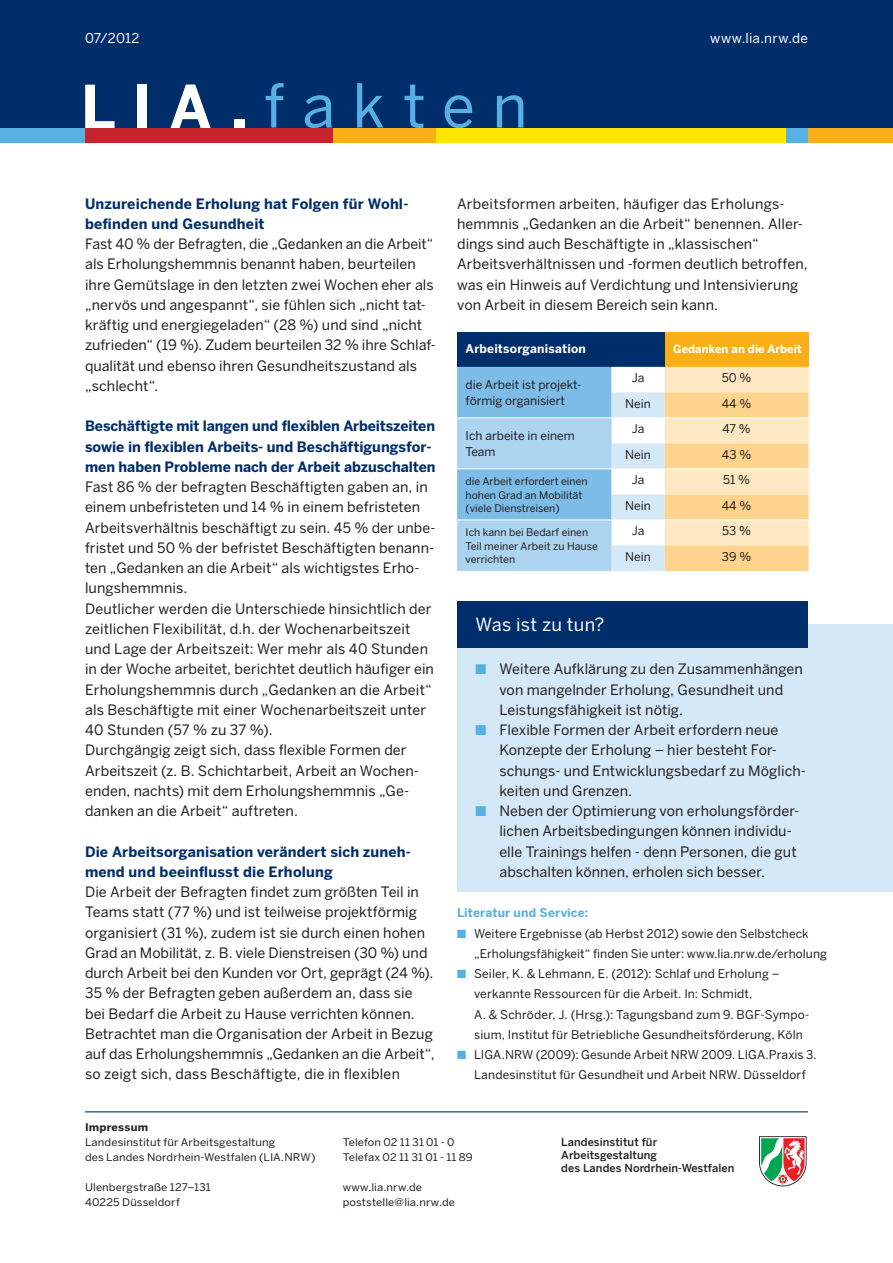
<style>
.page{position:relative;width:893px;height:1263px;background:#fff}
.page>*{position:absolute;margin:0;border:0;box-sizing:border-box;transform-origin:0 0}
.t1{font:60px "Benton Sans";letter-spacing:.29em;color:#57b0e2}
.t2{font:18px "Benton Sans";letter-spacing:.01em;color:#fff}
.t3{font:14.25px/20.2px "Benton Sans";letter-spacing:.005em;color:#231f20}
.t4{font:700 14.25px/20.2px "Benton Sans";letter-spacing:.005em;color:#002e6b}
.t5{font:13.5px "Benton Sans";letter-spacing:.02em;color:#fff}
.t6{font:12px/20.2px "Benton Sans";letter-spacing:.01em;color:#231f20}
.t7{font:700 12px "Benton Sans";letter-spacing:.015em;color:#57b0e2}
.t8{font:700 12px "Benton Sans";letter-spacing:.015em;color:#fff}
.t9{font:700 11.25px "Benton Sans";color:#fff}
.t10{font:500 11.1px/13.4px "Benton Sans";letter-spacing:.005em;color:#231f20}
.t11{font:10.5px/15px "Benton Sans";color:#231f20;scale:1.06 1}
.t12{font:10.5px/13.5px "Benton Sans";color:#231f20}
.t13{font:700 10.5px "Benton Sans";letter-spacing:.02em;color:#231f20;scale:1.06 1}
.s1{font-weight:700;color:#fff}
.s2{color:#57b0e2}
</style>
<div class="page">
<div style="left:457px;top:624px;width:436px;height:268px;background:#d4e8f7"></div>
<svg style="left:759px;top:1136px;width:48px;height:50px"></svg>
<div style="left:0;top:0;width:893px;height:128px;background:#002e6b"></div>
<div style="left:457px;top:601px;width:351px;height:47px;background:#002e6b"></div>
<hr style="left:85px;top:1111px;width:723px;height:1px;background:#002e6b">
<div style="left:436px;top:128px;width:351px;height:14px;background:#ffe601"></div>
<div style="left:0;top:128px;width:85px;height:14px;background:#57b0e2"></div>
<div style="left:85px;top:128px;width:248px;height:14px;background:#c8242b"></div>
<div style="left:808px;top:128px;width:85px;height:14px;background:#faaf18"></div>
<div style="left:333px;top:128px;width:103px;height:14px;background:#faaf18"></div>
<div style="left:787px;top:128px;width:21px;height:14px;background:#57b0e2"></div>
<div style="left:457px;top:333px;width:208px;height:34px;background:#002e6b"></div>
<div style="left:665px;top:333px;width:143px;height:34px;background:#faaf18"></div>
<svg style="left:457px;top:367px;width:351px;height:204px;background:#ccd7d2"></svg>
<hr style="left:457px;top:418px;width:155px;height:1px;background:#fff">
<hr style="left:612px;top:418px;width:53px;height:1px;background:#fff">
<hr style="left:665px;top:418px;width:144px;height:1px;background:#fff">
<hr style="left:457px;top:520px;width:155px;height:1px;background:#fff">
<hr style="left:612px;top:520px;width:53px;height:1px;background:#fff">
<hr style="left:665px;top:520px;width:144px;height:1px;background:#fff">
<hr style="left:457px;top:469px;width:155px;height:1px;background:#fff">
<hr style="left:612px;top:469px;width:53px;height:1px;background:#fff">
<hr style="left:665px;top:469px;width:144px;height:1px;background:#fff">
<p class="t5" style="left:85px;top:30px;width:56px">07/2012</p>
<p class="t5" style="left:710px;top:30px;width:99px">www.lia.nrw.de</p>
<h1 class="t1" style="left:81px;top:70px;width:448px"><span class="s1">LIA.</span>fakten</h1>
<p class="t4" style="left:85px;top:193px;width:325px">Unzureichende Erholung hat Folgen für Wohl&shy;befinden und Gesundheit</p>
<p class="t3" style="left:85px;top:234px;width:352px">Fast 40 % der Befragten, die „Gedanken an die Arbeit“ als Erholungshemmnis benannt haben, beurteilen ihre Gemütslage in den letzten zwei Wochen eher als „nervös und angespannt“, sie fühlen sich „nicht tat&shy;kräftig und energiegeladen“ (28 %) und sind „nicht zufrieden“ (19 %). Zudem beurteilen 32 % ihre Schlaf&shy;qualität und ebenso ihren Gesundheitszustand als „schlecht“.</p>
<p class="t4" style="left:85px;top:416px;width:352px">Beschäftigte mit langen und flexiblen Arbeitszeiten sowie in flexiblen Arbeits- und Beschäftigungsfor&shy;men haben Probleme nach der Arbeit abzuschalten</p>
<p class="t3" style="left:85px;top:477px;width:351px">Fast 86 % der befragten Beschäftigten gaben an, in einem unbefristeten und 14 % in einem befristeten Arbeitsverhältnis beschäftigt zu sein. 45 % der unbe&shy;fristet und 50 % der befristet Beschäftigten benann&shy;ten „Gedanken an die Arbeit“ als wichtigstes Erho&shy;lungshemmnis.</p>
<p class="t3" style="left:85px;top:598px;width:350px">Deutlicher werden die Unterschiede hinsichtlich der zeitlichen Flexibilität, d.h. der Wochenarbeitszeit und Lage der Arbeitszeit: Wer mehr als 40 Stunden in der Woche arbeitet, berichtet deutlich häufiger ein Erholungshemmnis durch „Gedanken an die Arbeit“ als Beschäftigte mit einer Wochenarbeitszeit unter 40 Stunden (57 % zu 37 %).<br>Durchgängig zeigt sich, dass flexible Formen der Arbeitszeit (z. B. Schichtarbeit, Arbeit an Wochen&shy;enden, nachts) mit dem Erholungshemmnis „Ge&shy;danken an die Arbeit“ auftreten.</p>
<p class="t4" style="left:85px;top:841px;width:327px">Die Arbeitsorganisation verändert sich zuneh&shy;mend und beeinflusst die Erholung</p>
<p class="t3" style="left:85px;top:882px;width:351px">Die Arbeit der Befragten findet zum größten Teil in Teams statt (77 %) und ist teilweise projektförmig organisiert (31 %), zudem ist sie durch einen hohen Grad an Mobilität, z. B. viele Dienstreisen (30 %) und durch Arbeit bei den Kunden vor Ort, geprägt (24 %).<br>35 % der Befragten geben außerdem an, dass sie bei Bedarf die Arbeit zu Hause verrichten können.<br>Betrachtet man die Organisation der Arbeit in Bezug auf das Erholungshemmnis „Gedanken an die Arbeit“, so zeigt sich, dass Beschäftigte, die in flexiblen</p>
<p class="t3" style="left:457px;top:193px;width:352px">Arbeitsformen arbeiten, häufiger das Erholungs&shy;hemmnis „Gedanken an die Arbeit“ benennen. Aller&shy;dings sind auch Beschäftigte in „klassischen“ Arbeitsverhältnissen und -formen deutlich betroffen, was ein Hinweis auf Verdichtung und Intensivierung von Arbeit in diesem Bereich sein kann.</p>
<p class="t8" style="left:466px;top:341px;width:122px">Arbeitsorganisation</p>
<p class="t9" style="left:673px;top:342px;width:130px">Gedanken an die Arbeit</p>
<p class="t6" style="left:466px;top:376px;width:117px;line-height:16.5px">die Arbeit ist projekt&shy;förmig organisiert</p>
<p class="t6" style="left:632px;top:368px;width:14px">Ja</p>
<p class="t6" style="left:722px;top:368px;width:31px">50 %</p>
<p class="t6" style="left:625px;top:393px;width:27px">Nein</p>
<p class="t6" style="left:722px;top:393px;width:31px">44 %</p>
<p class="t6" style="left:466px;top:427px;width:111px;line-height:16.5px">Ich arbeite in einem<br>Team</p>
<p class="t6" style="left:632px;top:419px;width:14px">Ja</p>
<p class="t6" style="left:722px;top:419px;width:30px">47 %</p>
<p class="t6" style="left:625px;top:444px;width:27px">Nein</p>
<p class="t6" style="left:722px;top:444px;width:31px">43 %</p>
<p class="t12" style="left:466px;top:474px;width:124px">die Arbeit erfordert einen hohen Grad an Mobilität (viele Dienstreisen)</p>
<p class="t6" style="left:632px;top:470px;width:14px">Ja</p>
<p class="t6" style="left:723px;top:470px;width:29px">51 %</p>
<p class="t6" style="left:625px;top:495px;width:27px">Nein</p>
<p class="t6" style="left:722px;top:495px;width:31px">44 %</p>
<p class="t12" style="left:466px;top:525px;width:134px">Ich kann bei Bedarf einen<br>Teil meiner Arbeit zu Hause verrichten</p>
<p class="t6" style="left:632px;top:521px;width:14px">Ja</p>
<p class="t6" style="left:722px;top:521px;width:30px">53 %</p>
<p class="t6" style="left:625px;top:546px;width:27px">Nein</p>
<p class="t6" style="left:722px;top:546px;width:31px">39 %</p>
<p class="t2" style="left:475px;top:614px;width:131px">Was ist zu tun?</p>
<p class="t3" style="left:499px;top:659px;width:305px;text-indent:-24px"><span class="s2">■</span> Weitere Aufklärung zu den Zusammenhängen von mangelnder Erholung, Gesundheit und<br>Leistungsfähigkeit ist nötig.</p>
<p class="t3" style="left:499px;top:720px;width:308px;text-indent:-24px"><span class="s2">■</span> Flexible Formen der Arbeit erfordern neue Konzepte der Erholung – hier besteht For&shy;schungs- und Entwicklungsbedarf zu Möglich&shy;keiten und Grenzen.</p>
<p class="t3" style="left:499px;top:801px;width:301px;text-indent:-24px"><span class="s2">■</span> Neben der Optimierung von erholungsförder&shy;lichen Arbeitsbedingungen können individu&shy;elle Trainings helfen - denn Personen, die gut abschalten können, erholen sich besser.</p>
<p class="t7" style="left:457px;top:906px;width:133px">Literatur und Service:</p>
<p class="t6" style="left:474px;top:923px;width:354px;text-indent:-17px"><span class="s2">■</span> Weitere Ergebnisse (ab Herbst 2012) sowie den Selbstcheck „Erholungsfähigkeit“ finden Sie unter: www.lia.nrw.de/erholung</p>
<p class="t6" style="left:474px;top:963px;width:337px;text-indent:-17px"><span class="s2">■</span> Seiler, K. &amp; Lehmann, E. (2012): Schlaf und Erholung – verkannte Ressourcen für die Arbeit. In: Schmidt,<br>A. &amp; Schröder, J. (Hrsg.): Tagungsband zum 9. BGF-Sympo&shy;sium, Institut für Betriebliche Gesundheitsförderung, Köln</p>
<p class="t6" style="left:457px;top:1044px;width:361px;text-align:center"><span class="s2">■</span> LIGA.NRW (2009): Gesunde Arbeit NRW 2009. LIGA.Praxis 3.<br>Landesinstitut für Gesundheit und Arbeit NRW. Düsseldorf</p>
<p class="t13" style="left:85px;top:1120px;width:61px">Impressum</p>
<p class="t11" style="left:85px;top:1134px;width:219px">Landesinstitut für Arbeitsgestaltung<br>des Landes Nordrhein-Westfalen (LIA.NRW)</p>
<p class="t11" style="left:85px;top:1179px;width:120px">Ulenbergstraße 127–131<br>40225 Düsseldorf</p>
<p class="t11" style="left:343px;top:1134px;width:124px">Telefon 02 11 31 01 - 0<br>Telefax 02 11 31 01 - 11 89</p>
<p class="t11" style="left:343px;top:1179px;width:107px">www.lia.nrw.de poststelle@lia.nrw.de</p>
<p class="t10" style="left:561px;top:1135px;width:175px">Landesinstitut für<br>Arbeitsgestaltung<br>des Landes Nordrhein-Westfalen</p>
</div>
